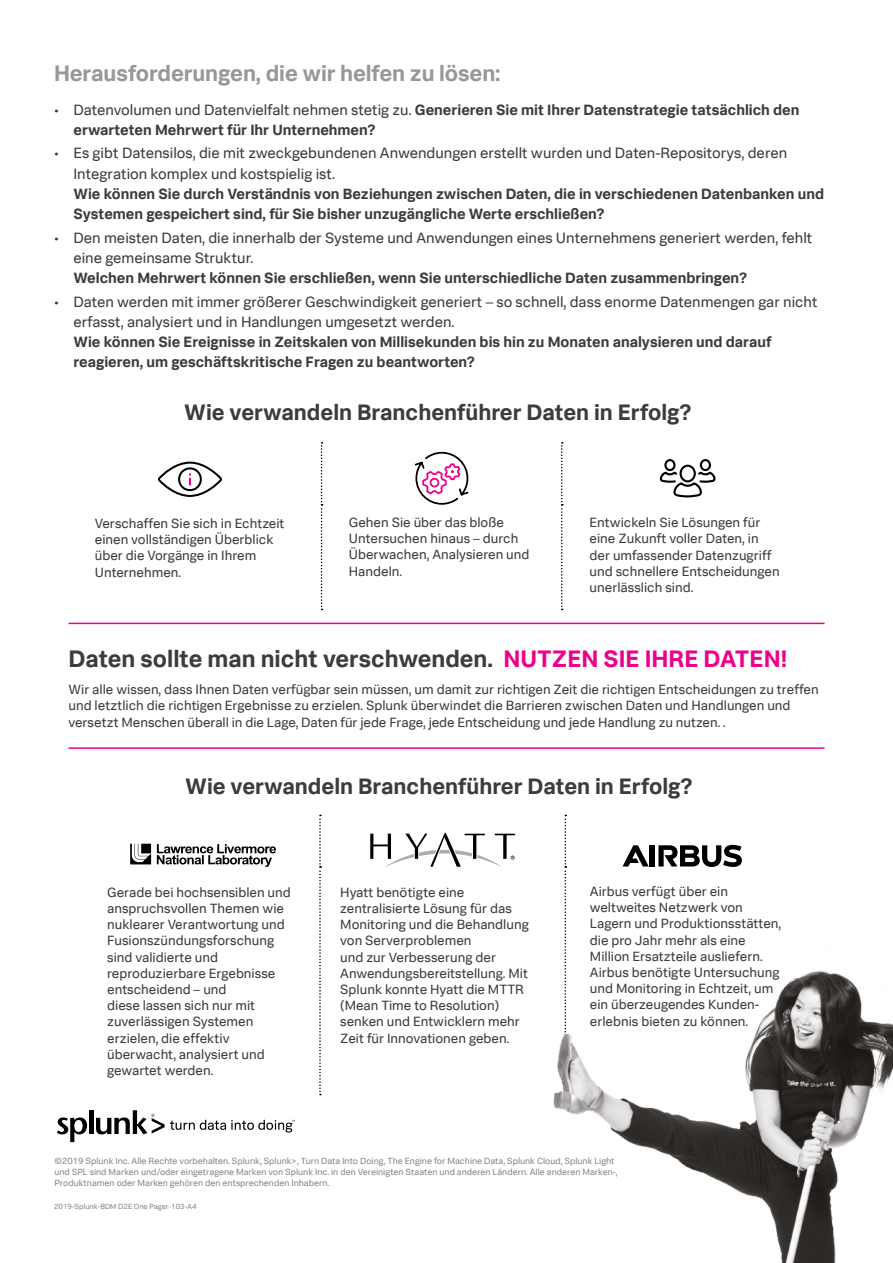
<style>
.page{position:relative;width:893px;height:1263px;background:#fff}
.page>*{position:absolute;margin:0;border:0;box-sizing:border-box;transform-origin:0 0}
.t1{font:700 24px "Splunk Data Sans";color:#3c3c3b}
.t2{font:700 22.5px "Splunk Data Sans";color:#3c3c3b}
.Header_Grey{font:700 22.5px "Splunk Data Sans";letter-spacing:-.005em;color:#98989a}
.t3{font:15px/20.2px "Splunk Data Sans";color:#3c3c3b}
.t4{font:700 15px/20.2px "Splunk Data Sans";color:#3c3c3b}
.diagram_text{font:13.5px/16.2px "Splunk Data Sans";color:#3c3c3b}
.t5{font:9px/10.8px "Splunk Data Sans";color:#878787}
.t6{font:7.5px "Splunk Data Sans";color:#878787}
.s1{font-weight:400}
.s2{font-weight:700}
.s3{color:#ed008c}
</style>
<div class="page">
<hr style="left:68px;top:623px;width:756px;height:1px;background:#ed008c">
<hr style="left:68px;top:747px;width:756px;height:2px;background:#ed008c">
<svg style="left:319px;top:815px;width:2px;height:280px"></svg>
<svg style="left:130px;top:844px;width:21px;height:20px"></svg>
<svg style="left:157px;top:844px;width:119px;height:23px"></svg>
<svg style="left:370px;top:833px;width:132px;height:34px"></svg>
<img style="left:502px;top:814px;width:391px;height:449px">
<svg style="left:57px;top:1117px;width:30px;height:25px"></svg>
<hr style="left:89px;top:1110px;width:4px;height:24px;background:#000">
<svg style="left:96px;top:1110px;width:199px;height:24px"></svg>
<svg style="left:659px;top:459px;width:57px;height:39px"></svg>
<svg style="left:321px;top:442px;width:2px;height:168px"></svg>
<svg style="left:561px;top:442px;width:2px;height:168px"></svg>
<svg style="left:414px;top:451px;width:55px;height:54px"></svg>
<svg style="left:158px;top:461px;width:64px;height:36px"></svg>
<p class="Header_Grey" style="left:54px;top:59px;width:448px">Herausforderungen, die wir helfen zu lösen:</p>
<p class="t4" style="left:73px;top:99px;width:727px;text-indent:-19px"><span class="s1">• Datenvolumen und Datenvielfalt nehmen stetig zu.</span> Generieren Sie mit Ihrer Datenstrategie tatsächlich den erwarteten Mehrwert für Ihr Unternehmen?</p>
<p class="t4" style="left:73px;top:143px;width:752px;text-indent:-19px"><span class="s1">• Es gibt Datensilos, die mit zweckgebundenen Anwendungen erstellt wurden und Daten-Repositorys, deren Integration komplex und kostspielig ist.<br></span>Wie können Sie durch Verständnis von Beziehungen zwischen Daten, die in verschiedenen Datenbanken und Systemen gespeichert sind, für Sie bisher unzugängliche Werte erschließen?</p>
<p class="t3" style="left:73px;top:227px;width:740px;text-indent:-19px">• Den meisten Daten, die innerhalb der Systeme und Anwendungen eines Unternehmens generiert werden, fehlt eine gemeinsame Struktur.<br><span class="s2">Welchen Mehrwert können Sie erschließen, wenn Sie unterschiedliche Daten zusammenbringen?</span></p>
<p class="t3" style="left:73px;top:291px;width:745px;text-indent:-19px">• Daten werden mit immer größerer Geschwindigkeit generiert – so schnell, dass enorme Datenmengen gar nicht erfasst, analysiert und in Handlungen umgesetzt werden.<br><span class="s2">Wie können Sie Ereignisse in Zeitskalen von Millisekunden bis hin zu Monaten analysieren und darauf reagieren, um geschäftskritische Fragen zu beantworten?</span></p>
<p class="t2" style="left:184px;top:398px;width:509px">Wie verwandeln Branchenführer Daten in Erfolg?</p>
<p class="diagram_text" style="left:95px;top:515px;width:191px">Verschaffen Sie sich in Echtzeit einen vollständigen Überblick über die Vorgänge in Ihrem<br>Unternehmen.</p>
<p class="diagram_text" style="left:349px;top:514px;width:182px">Gehen Sie über das bloße<br>Untersuchen hinaus – durch<br>Überwachen, Analysieren und<br>Handeln.</p>
<p class="diagram_text" style="left:590px;top:514px;width:192px">Entwickeln Sie Lösungen für eine Zukunft voller Daten, in der umfassender Datenzugriff und schnellere Entscheidungen unerlässlich sind.</p>
<p class="t1" style="left:68px;top:644px;width:720px">Daten sollte man nicht verschwenden. <span class="s3">NUTZEN SIE IHRE DATEN!</span></p>
<p class="diagram_text" style="left:68px;top:681px;width:752px">Wir alle wissen, dass Ihnen Daten verfügbar sein müssen, um damit zur richtigen Zeit die richtigen Entscheidungen zu treffen und letztlich die richtigen Ergebnisse zu erzielen. Splunk überwindet die Barrieren zwischen Daten und Handlungen und versetzt Menschen überall in die Lage, Daten für jede Frage, jede Entscheidung und jede Handlung zu nutzen. .</p>
<p class="t2" style="left:185px;top:772px;width:509px">Wie verwandeln Branchenführer Daten in Erfolg?</p>
<p class="diagram_text" style="left:107px;top:884px;width:185px">Gerade bei hochsensiblen und anspruchsvollen Themen wie nuklearer Verantwortung und<br>Fusionszündungsforschung sind validierte und reproduzierbare Ergebnisse entscheidend – und<br>diese lassen sich nur mit zuverlässigen Systemen erzielen, die effektiv überwacht, analysiert und gewartet werden.</p>
<p class="diagram_text" style="left:340px;top:884px;width:190px">Hyatt benötigte eine zentralisierte Lösung für das<br>Monitoring und die Behandlung von Serverproblemen<br>und zur Verbesserung der<br>Anwendungsbereitstellung. Mit<br>Splunk konnte Hyatt die MTTR (Mean Time to Resolution) senken und Entwicklern mehr<br>Zeit für Innovationen geben.</p>
<p class="diagram_text" style="left:590px;top:883px;width:193px">Airbus verfügt über ein weltweites Netzwerk von<br>Lagern und Produktionsstätten, die pro Jahr mehr als eine<br>Million Ersatzteile ausliefern.<br>Airbus benötigte Untersuchung und Monitoring in Echtzeit, um ein überzeugendes Kunden&shy;erlebnis bieten zu können.</p>
<p class="t5" style="left:54px;top:1155px;width:565px">©2019 Splunk Inc. Alle Rechte vorbehalten. Splunk, Splunk&gt;, Turn Data Into Doing, The Engine for Machine Data, Splunk Cloud, Splunk Light und SPL sind Marken und/oder eingetragene Marken von Splunk Inc. in den Vereinigten Staaten und anderen Ländern. Alle anderen Marken-,<br>Produktnamen oder Marken gehören den entsprechenden Inhabern.</p>
<p class="t6" style="left:54px;top:1202px;width:144px">2019-Splunk-BDM D2E One Pager-103-A4</p>
</div>
